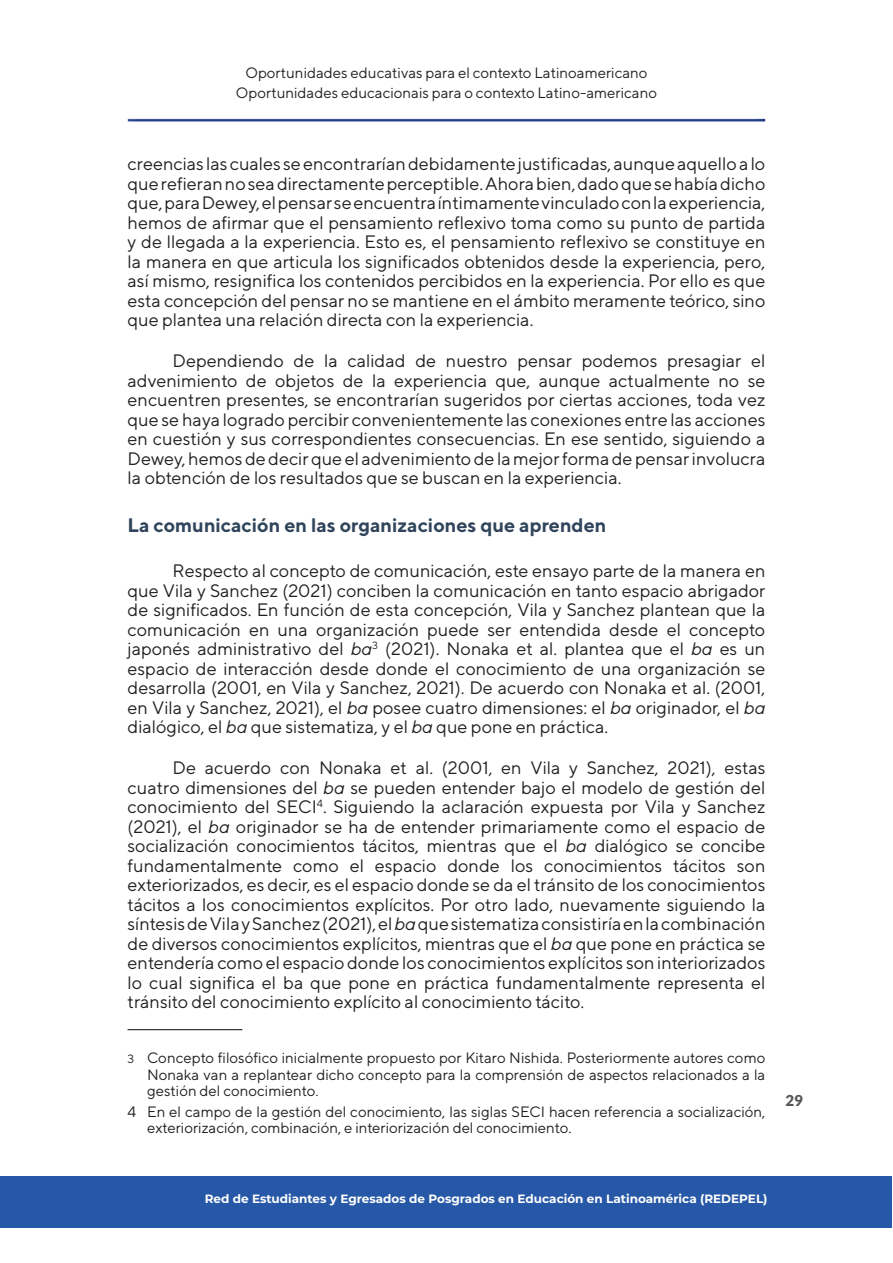
<style>
.page{position:relative;width:893px;height:1263px;background:#fff}
.page>*{position:absolute;margin:0;border:0;box-sizing:border-box;transform-origin:0 0}
.TÍTULO_2{font:700 19.5px "TT Norms";color:#30455b}
.PARRAFO_NORMAL_SANGRIA{font:18px/19.5px "TT Norms";color:#231f20;text-align:justify}
.PIE_DE_PAGINA{font:15px/16.5px "TT Norms";color:#231f20;text-align:center}
.t1{font:900 15px "Lato";color:#57585a}
.t2{font:700 12px "Montserrat";color:#fff}
.s1{font-style:italic}
.s2{font-size:12px}
</style>
<div class="page">
<div style="left:0;top:1176px;width:892px;height:52px;background:#2758a7"></div>
<div style="left:126px;top:118px;width:641px;height:6px;background:#19678e;opacity:.75"></div>
<hr style="left:128px;top:1029px;width:114px;height:1px;background:#231f20">
<p class="PIE_DE_PAGINA" style="left:236px;top:62px;width:423px;line-height:19.8px">Oportunidades educativas para el contexto Latinoamericano<br>Oportunidades educacionais para o contexto Latino-americano</p>
<p class="PARRAFO_NORMAL_SANGRIA" style="left:128px;top:154px;width:639px">creencias las cuales se encontrarían debidamente justificadas, aunque aquello a lo que refieran no sea directamente perceptible. Ahora bien, dado que se había dicho que, para Dewey, el pensar se encuentra íntimamente vinculado con la experiencia, hemos de afirmar que el pensamiento reflexivo toma como su punto de partida y de llegada a la experiencia. Esto es, el pensamiento reflexivo se constituye en la manera en que articula los significados obtenidos desde la experiencia, pero, así mismo, resignifica los contenidos percibidos en la experiencia. Por ello es que esta concepción del pensar no se mantiene en el ámbito meramente teórico, sino que plantea una relación directa con la experiencia.</p>
<p class="PARRAFO_NORMAL_SANGRIA" style="left:128px;top:351px;width:639px;text-indent:45px">Dependiendo de la calidad de nuestro pensar podemos presagiar el advenimiento de objetos de la experiencia que, aunque actualmente no se encuentren presentes, se encontrarían sugeridos por ciertas acciones, toda vez que se haya logrado percibir convenientemente las conexiones entre las acciones en cuestión y sus correspondientes consecuencias. En ese sentido, siguiendo a Dewey, hemos de decir que el advenimiento de la mejor forma de pensar involucra la obtención de los resultados que se buscan en la experiencia.</p>
<p class="TÍTULO_2" style="left:128px;top:513px;width:480px">La comunicación en las organizaciones que aprenden</p>
<p class="PARRAFO_NORMAL_SANGRIA" style="left:128px;top:561px;width:639px;text-indent:45px">Respecto al concepto de comunicación, este ensayo parte de la manera en que Vila y Sanchez (2021) conciben la comunicación en tanto espacio abrigador de significados. En función de esta concepción, Vila y Sanchez plantean que la comunicación en una organización puede ser entendida desde el concepto japonés administrativo del <span class="s1">ba</span><sup>3</sup> (2021). Nonaka et al. plantea que el <span class="s1">ba</span> es un espacio de interacción desde donde el conocimiento de una organización se desarrolla (2001, en Vila y Sanchez, 2021). De acuerdo con Nonaka et al. (2001, en Vila y Sanchez, 2021), el <span class="s1">ba</span> posee cuatro dimensiones: el <span class="s1">ba</span> originador, el <span class="s1">ba </span>dialógico, el <span class="s1">ba</span> que sistematiza, y el <span class="s1">ba</span> que pone en práctica.</p>
<p class="PARRAFO_NORMAL_SANGRIA" style="left:128px;top:758px;width:639px;text-indent:45px">De acuerdo con Nonaka et al. (2001, en Vila y Sanchez, 2021), estas cuatro dimensiones del <span class="s1">ba</span> se pueden entender bajo el modelo de gestión del conocimiento del SECI<sup>4</sup>. Siguiendo la aclaración expuesta por Vila y Sanchez (2021), el <span class="s1">ba</span> originador se ha de entender primariamente como el espacio de socialización conocimientos tácitos, mientras que el <span class="s1">ba</span> dialógico se concibe fundamentalmente como el espacio donde los conocimientos tácitos son exteriorizados, es decir, es el espacio donde se da el tránsito de los conocimientos tácitos a los conocimientos explícitos. Por otro lado, nuevamente siguiendo la síntesis de Vila y Sanchez (2021), el <span class="s1">ba</span> que sistematiza consistiría en la combinación de diversos conocimientos explícitos, mientras que el <span class="s1">ba</span> que pone en práctica se entendería como el espacio donde los conocimientos explícitos son interiorizados lo cual significa el ba que pone en práctica fundamentalmente representa el tránsito del conocimiento explícito al conocimiento tácito.</p>
<p class="PIE_DE_PAGINA" style="left:147px;top:1049px;width:620px;text-align:justify;text-indent:-20px"><span class="s2">3</span> Concepto filosófico inicialmente propuesto por Kitaro Nishida. Posteriormente autores como Nonaka van a replantear dicho concepto para la comprensión de aspectos relacionados a la gestión del conocimiento.</p>
<p class="PIE_DE_PAGINA" style="left:147px;top:1103px;width:620px;text-align:left;text-indent:-20px">4 En el campo de la gestión del conocimiento, las siglas SECI hacen referencia a socialización, exteriorización, combinación, e interiorización del conocimiento.</p>
<p class="t1" style="left:786px;top:1092px;width:19px">29</p>
<p class="t2" style="left:205px;top:1190px;width:564px">Red de Estudiantes y Egresados de Posgrados en Educación en Latinoamérica (REDEPEL)</p>
</div>
